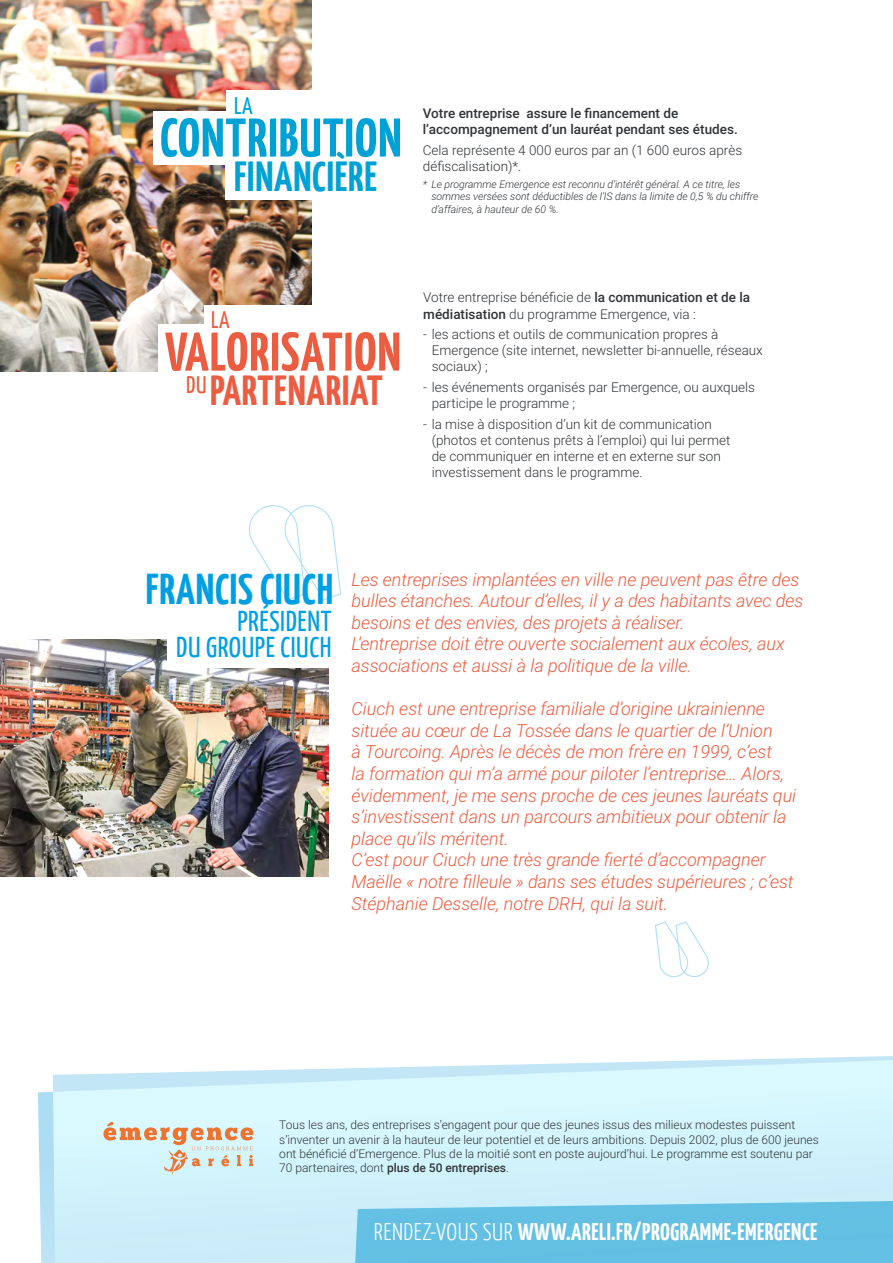
<style>
.page{position:relative;width:893px;height:1263px;background:#fff}
.page>*{position:absolute;margin:0;border:0;box-sizing:border-box;transform-origin:0 0}
.t1{font:700 54.45px "Yanone Kaffeesatz";letter-spacing:.02em;color:#00a2d6}
.t2{font:700 54.45px "Yanone Kaffeesatz";letter-spacing:.02em;color:#eb5d40}
.t3{font:700 43.05px "Yanone Kaffeesatz";letter-spacing:.02em;color:#009fe3}
.t4{font:700 42px "Yanone Kaffeesatz";letter-spacing:.02em;color:#eb5d40}
.t5{font:700 42px "Yanone Kaffeesatz";letter-spacing:.02em;color:#00a2d6}
.t6{font:28.8px/26.2px "Yanone Kaffeesatz";letter-spacing:.02em;color:#009fe3;text-align:right}
.t7{font:700 24px "Yanone Kaffeesatz";letter-spacing:.02em;color:#fff}
.t8{font:24px "Yanone Kaffeesatz";color:#eb5d40}
.t9{font:24px "Yanone Kaffeesatz";color:#00a2d6}
.t10{font:italic 300 18px/21.6px "Roboto";color:#eb5d40}
.t11{font:300 13.5px/16.2px "Roboto";color:#313438}
.t12{font:500 13.5px/16.2px "Roboto";color:#313438}
.t13{font:300 12px/14.4px "Roboto";color:#313438}
.t14{font:italic 300 10.5px/12.6px "Roboto";color:#313438}
.s1{font-weight:500}
.s2{font-weight:300}
</style>
<div class="page">
<img style="left:0;top:0;width:312px;height:371px">
<svg style="left:248px;top:505px;width:93px;height:96px"></svg>
<svg style="left:655px;top:921px;width:54px;height:57px"></svg>
<img style="left:0;top:639px;width:329px;height:237px">
<svg style="left:38px;top:1059px;width:855px;height:204px;background:#d2f2fb"></svg>
<svg style="left:103px;top:1121px;width:151px;height:54px;background:#dadbd3"></svg>
<svg style="left:351px;top:1199px;width:542px;height:64px;background:#6dc4e5"></svg>
<div style="left:167px;top:621px;width:175px;height:47px;background:#fff"></div>
<div style="left:225px;top:136px;width:104px;height:64px;background:#fff"></div>
<div style="left:159px;top:324px;width:169px;height:64px;background:#fff"></div>
<div style="left:205px;top:305px;width:169px;height:64px;background:#fff"></div>
<div style="left:154px;top:111px;width:175px;height:53px;background:#fff"></div>
<div style="left:227px;top:90px;width:95px;height:54px;background:#fff"></div>
<h3 class="t9" style="left:234px;top:91px;width:20px">LA</h3>
<h1 class="t1" style="left:160px;top:104px;width:243px">CONTRIBUTION</h1>
<h3 class="t5" style="left:234px;top:151px;width:144px">FINANCIÈRE</h3>
<p class="t12" style="left:423px;top:105px;width:316px">Votre entreprise assure le financement de l’accompagnement d’un lauréat pendant ses études.</p>
<p class="t11" style="left:423px;top:141px;width:321px">Cela représente 4 000 euros par an (1 600 euros après défiscalisation)*.</p>
<p class="t14" style="left:431px;top:177px;width:329px;text-indent:-9px">* Le programme Emergence est reconnu d’intérêt général. A ce titre, les sommes versées sont déductibles de l’IS dans la limite de 0,5 % du chiffre d’affaires, à hauteur de 60 %.</p>
<h3 class="t8" style="left:211px;top:305px;width:20px">LA</h3>
<h1 class="t2" style="left:165px;top:318px;width:237px">VALORISATION</h1>
<h3 class="t4" style="left:210px;top:365px;width:174px">PARTENARIAT</h3>
<h3 class="t8" style="left:186px;top:370px;width:22px">DU</h3>
<p class="t11" style="left:423px;top:289px;width:328px">Votre entreprise bénéficie de <span class="s1">la communication et de la médiatisation</span> du programme Emergence, via :</p>
<p class="t11" style="left:432px;top:326px;width:333px;text-indent:-9px">- les actions et outils de communication propres à<br>Emergence (site internet, newsletter bi-annuelle, réseaux sociaux) ;</p>
<p class="t11" style="left:432px;top:378px;width:325px;text-indent:-9px">- les événements organisés par Emergence, ou auxquels participe le programme ;</p>
<p class="t11" style="left:432px;top:415px;width:300px;text-indent:-9px">- la mise à disposition d’un kit de communication (photos et contenus prêts à l’emploi) qui lui permet de communiquer en interne et en externe sur son investissement dans le programme.</p>
<h2 class="t3" style="left:146px;top:563px;width:189px">FRANCIS CIUCH</h2>
<h3 class="t6" style="left:176px;top:607px;width:157px">PRÉSIDENT<br>DU GROUPE CIUCH</h3>
<p class="t10" style="left:351px;top:568px;width:453px">Les entreprises implantées en ville ne peuvent pas être des bulles étanches. Autour d’elles, il y a des habitants avec des besoins et des envies, des projets à réaliser.<br>L’entreprise doit être ouverte socialement aux écoles, aux associations et aussi à la politique de la ville.</p>
<p class="t10" style="left:351px;top:697px;width:446px">Ciuch est une entreprise familiale d’origine ukrainienne située au cœur de La Tossée dans le quartier de l’Union<br>à Tourcoing. Après le décès de mon frère en 1999, c’est<br>la formation qui m’a armé pour piloter l’entreprise… Alors, évidemment, je me sens proche de ces jeunes lauréats qui s’investissent dans un parcours ambitieux pour obtenir la place qu’ils méritent.<br>C’est pour Ciuch une très grande fierté d’accompagner Maëlle « notre filleule » dans ses études supérieures ; c’est Stéphanie Desselle, notre DRH, qui la suit.</p>
<p class="t13" style="left:279px;top:1117px;width:541px">Tous les ans, des entreprises s’engagent pour que des jeunes issus des milieux modestes puissent s’inventer un avenir à la hauteur de leur potentiel et de leurs ambitions. Depuis 2002, plus de 600 jeunes ont bénéficié d’Emergence. Plus de la moitié sont en poste aujourd’hui. Le programme est soutenu par 70 partenaires, dont <span class="s1">plus de 50 entreprises</span>.</p>
<h3 class="t7" style="left:374px;top:1217px;width:445px"><span class="s2">RENDEZ-VOUS SUR</span> WWW.ARELI.FR/PROGRAMME-EMERGENCE</h3>
</div>
